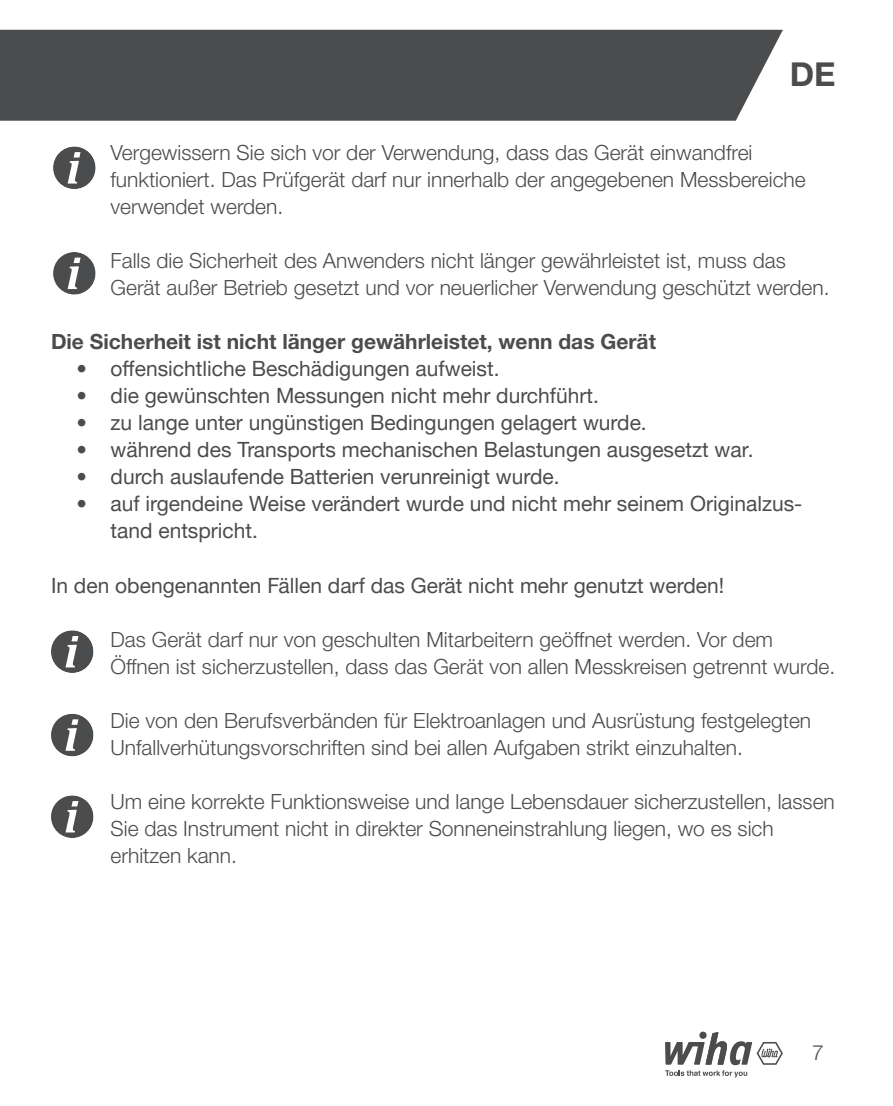
<style>
.page{position:relative;width:893px;height:1106px;background:#fff}
.page>*{position:absolute;margin:0;border:0;box-sizing:border-box;transform-origin:0 0}
.t1{font:700 33px "Helvetica Neue LT Pro";color:#4b4c4d}
.t2{font:300 21px/27px "Helvetica Neue LT Pro";color:#4b4c4d}
.t3{font:21px/27px "Helvetica Neue LTW1 G";color:#4b4c4d}
.t4{font:700 21px "Helvetica Neue LT Pro";color:#4b4c4d}
.s1{font-weight:300}
</style>
<div class="page">
<div style="left:0;top:30px;width:783px;height:91px;background:#4b4c4d"></div>
<svg style="left:665px;top:1032px;width:118px;height:45px"></svg>
<svg style="left:53px;top:146px;width:43px;height:43px"></svg>
<svg style="left:53px;top:252px;width:43px;height:42px"></svg>
<svg style="left:51px;top:630px;width:43px;height:43px"></svg>
<svg style="left:51px;top:713px;width:43px;height:43px"></svg>
<svg style="left:51px;top:795px;width:43px;height:43px"></svg>
<h1 class="t1" style="left:790px;top:53px;width:47px">DE</h1>
<p class="t2" style="left:111px;top:138px;width:697px">Vergewissern Sie sich vor der Verwendung, dass das Gerät einwandfrei funktioniert. Das Prüfgerät darf nur innerhalb der angegebenen Messbereiche verwendet werden.</p>
<p class="t2" style="left:111px;top:246px;width:720px">Falls die Sicherheit des Anwenders nicht länger gewährleistet ist, muss das<br>Gerät außer Betrieb gesetzt und vor neuerlicher Verwendung geschützt werden.</p>
<p class="t4" style="left:51px;top:329px;width:606px">Die Sicherheit ist nicht länger gewährleistet, wenn das Gerät</p>
<p class="t3" style="left:77px;top:355px;width:425px"><span class="s1">•</span> offensichtliche Beschädigungen aufweist.</p>
<p class="t3" style="left:77px;top:382px;width:524px"><span class="s1">•</span> die gewünschten Messungen nicht mehr durchführt.</p>
<p class="t3" style="left:77px;top:409px;width:572px"><span class="s1">•</span> zu lange unter ungünstigen Bedingungen gelagert wurde.</p>
<p class="t3" style="left:77px;top:436px;width:678px"><span class="s1">•</span> während des Transports mechanischen Belastungen ausgesetzt war.</p>
<p class="t3" style="left:77px;top:463px;width:485px"><span class="s1">•</span> durch auslaufende Batterien verunreinigt wurde.</p>
<p class="t3" style="left:111px;top:490px;width:693px;text-indent:-34px"><span class="s1">•</span> auf irgendeine Weise verändert wurde und nicht mehr seinem Originalzus&shy;tand entspricht.</p>
<p class="t3" style="left:51px;top:571px;width:675px">In den obengenannten Fällen darf das Gerät nicht mehr genutzt werden!</p>
<p class="t2" style="left:111px;top:625px;width:726px">Das Gerät darf nur von geschulten Mitarbeitern geöffnet werden. Vor dem<br>Öffnen ist sicherzustellen, dass das Gerät von allen Messkreisen getrennt wurde.</p>
<p class="t2" style="left:111px;top:706px;width:702px">Die von den Berufsverbänden für Elektroanlagen und Ausrüstung festgelegten<br>Unfallverhütungsvorschriften sind bei allen Aufgaben strikt einzuhalten.</p>
<p class="t2" style="left:111px;top:788px;width:726px">Um eine korrekte Funktionsweise und lange Lebensdauer sicherzustellen, lassen<br>Sie das Instrument nicht in direkter Sonneneinstrahlung liegen, wo es sich erhitzen kann.</p>
<p class="t2" style="left:812px;top:1038px;width:13px">7</p>
</div>
